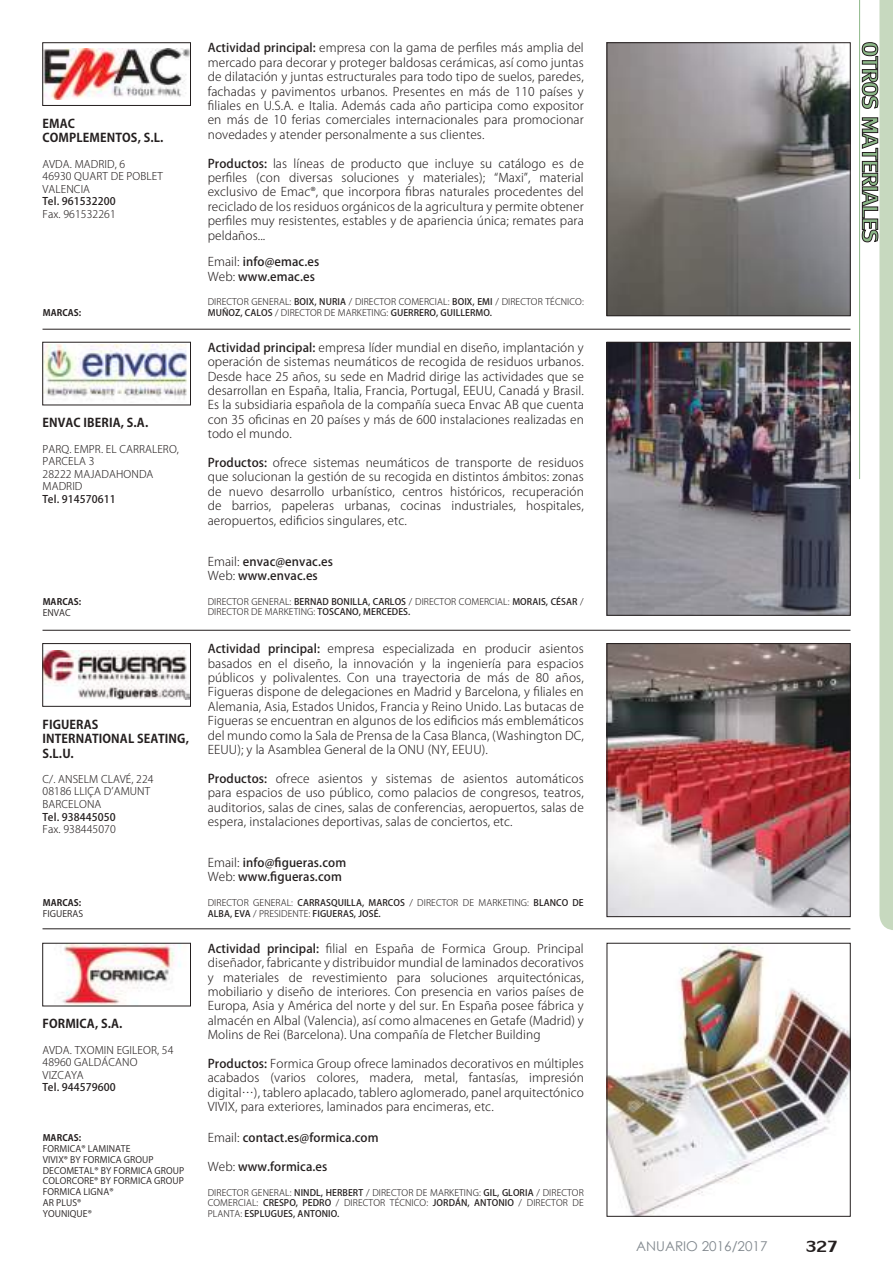
<style>
.page{position:relative;width:893px;height:1263px;background:#fff}
.page>*{position:absolute;margin:0;border:0;box-sizing:border-box;transform-origin:0 0}
.t1{font:24px "Lily UPC";color:#241f1f}
.t2{font:13.5px "Century Gothic";color:#80878d}
.t3{font:300 12px/14.4px "Koz Go Pro";letter-spacing:.01em;color:#241f1f;text-align:justify}
.t4{font:500 12px/14.4px "Koz Go Pro";letter-spacing:.01em;color:#241f1f}
.t5{font:700 12px/14.4px "Koz Go Pro";letter-spacing:.01em;color:#241f1f}
.t6{font:300 10.5px/12.6px "Koz Go Pro";letter-spacing:.01em;color:#241f1f}
.t7{font:500 10.5px "Koz Go Pro";letter-spacing:.01em;color:#241f1f}
.t8{font:300 9px/10.5px "Koz Go Pro";letter-spacing:.01em;color:#241f1f}
.t9{font:9px/10.8px "Koz Go Pro";letter-spacing:.01em;color:#241f1f}
.t10{font:500 9px "Koz Go Pro";letter-spacing:.01em;color:#241f1f}
.t11{font:700 9px "Koz Go Pro";letter-spacing:.01em;color:#241f1f}
.s1{font-weight:500}
.s2{font-weight:300}
</style>
<div class="page">
<svg style="left:862px;top:0;width:31px;height:930px"></svg>
<hr style="left:859px;top:0;width:1px;height:479px;background:#8cb788">
<hr style="left:43px;top:329px;width:807px;height:1px;background:#241f1f">
<img style="left:609px;top:45px;width:239px;height:269px">
<div style="left:607px;top:43px;width:243px;height:273px;border:1px solid #241f1f"></div>
<img style="left:45px;top:49px;width:144px;height:50px">
<div style="left:43px;top:43px;width:148px;height:63px;border:1px solid #241f1f"></div>
<img style="left:609px;top:344px;width:239px;height:269px">
<div style="left:607px;top:342px;width:243px;height:273px;border:1px solid #241f1f"></div>
<img style="left:45px;top:345px;width:142px;height:55px">
<hr style="left:43px;top:630px;width:807px;height:1px;background:#241f1f">
<hr style="left:43px;top:928px;width:807px;height:1px;background:#241f1f">
<img style="left:609px;top:645px;width:239px;height:270px">
<div style="left:607px;top:643px;width:243px;height:274px;border:1px solid #241f1f"></div>
<img style="left:45px;top:650px;width:144px;height:50px">
<div style="left:43px;top:643px;width:148px;height:63px;border:1px solid #241f1f"></div>
<img style="left:609px;top:945px;width:239px;height:269px">
<div style="left:607px;top:943px;width:243px;height:273px;border:1px solid #241f1f"></div>
<img style="left:62px;top:945px;width:119px;height:59px">
<div style="left:43px;top:943px;width:148px;height:63px;border:1px solid #241f1f"></div>
<p class="t5" style="left:43px;top:117px;width:122px">EMAC<br>COMPLEMENTOS, S.L.</p>
<p class="t6" style="left:43px;top:157px;width:122px">AVDA. MADRID, 6<br>46930 QUART DE POBLET<br>VALENCIA</p>
<p class="t7" style="left:43px;top:195px;width:75px">Tel. 961532200</p>
<p class="t6" style="left:43px;top:208px;width:75px">Fax. 961532261</p>
<p class="t3" style="left:208px;top:41px;width:378px"><span class="s1">Actividad principal:</span> empresa con la gama de per昀椀les más amplia del mercado para decorar y proteger baldosas cerámicas, así como juntas de dilatación y juntas estructurales para todo tipo de suelos, paredes, fachadas y pavimentos urbanos. Presentes en más de 110 países y昀椀liales en U.S.A. e Italia. Además cada año participa como expositor en más de 10 ferias comerciales internacionales para promocionar novedades y atender personalmente a sus clientes.</p>
<p class="t3" style="left:208px;top:156px;width:378px"><span class="s1">Productos:</span> las líneas de producto que incluye su catálogo es de per昀椀les (con diversas soluciones y materiales); “Maxi”, material exclusivo de Emac®, que incorpora 昀椀bras naturales procedentes del reciclado de los residuos orgánicos de la agricultura y permite obtener per昀椀les muy resistentes, estables y de apariencia única; remates para peldaños...</p>
<p class="t4" style="left:208px;top:255px;width:113px"><span class="s2">Email:</span> info@emac.es<br><span class="s2">Web:</span> www.emac.es</p>
<p class="t8" style="left:208px;top:297px;width:378px">DIRECTOR GENERAL: <span class="s1">BOIX, NURIA</span> / DIRECTOR COMERCIAL: <span class="s1">BOIX, EMI</span> / DIRECTOR TÉCNICO:</p>
<p class="t11" style="left:43px;top:307px;width:40px">MARCAS:</p>
<p class="t10" style="left:208px;top:307px;width:286px">MUÑOZ, CALOS <span class="s2">/ DIRECTOR DE MARKETING:</span> GUERRERO, GUILLERMO.</p>
<p class="t3" style="left:208px;top:340px;width:378px"><span class="s1">Actividad principal:</span> empresa líder mundial en diseño, implantación y operación de sistemas neumáticos de recogida de residuos urbanos.<br>Desde hace 25 años, su sede en Madrid dirige las actividades que se desarrollan en España, Italia, Francia, Portugal, EEUU, Canadá y Brasil.<br>Es la subsidiaria española de la compañía sueca Envac AB que cuenta con 35 o昀椀cinas en 20 países y más de 600 instalaciones realizadas en todo el mundo.</p>
<p class="t3" style="left:208px;top:455px;width:378px"><span class="s1">Productos:</span> ofrece sistemas neumáticos de transporte de residuos que solucionan la gestión de su recogida en distintos ámbitos: zonas de nuevo desarrollo urbanístico, centros históricos, recuperación de barrios, papeleras urbanas, cocinas industriales, hospitales, aeropuertos, edi昀椀cios singulares, etc.</p>
<p class="t5" style="left:43px;top:417px;width:107px">ENVAC IBERIA, S.A.</p>
<p class="t6" style="left:43px;top:443px;width:138px">PARQ. EMPR. EL CARRALERO,<br>PARCELA 3<br>28222 MAJADAHONDA<br>MADRID</p>
<p class="t7" style="left:43px;top:492px;width:75px">Tel. 914570611</p>
<p class="t11" style="left:43px;top:596px;width:40px">MARCAS:</p>
<p class="t9" style="left:43px;top:607px;width:30px">ENVAC</p>
<p class="t5" style="left:43px;top:718px;width:148px">FIGUERAS<br>INTERNATIONAL SEATING,<br>S.L.U.</p>
<p class="t6" style="left:43px;top:773px;width:113px">C/. ANSELM CLAVÉ, 224<br>08186 LLIÇA D’AMUNT<br>BARCELONA</p>
<p class="t7" style="left:43px;top:810px;width:75px">Tel. 938445050</p>
<p class="t6" style="left:43px;top:823px;width:75px">Fax. 938445070</p>
<p class="t11" style="left:43px;top:897px;width:40px">MARCAS:</p>
<p class="t9" style="left:43px;top:909px;width:42px">FIGUERAS</p>
<p class="t5" style="left:43px;top:1018px;width:81px">FORMICA, S.A.</p>
<p class="t6" style="left:43px;top:1043px;width:132px">AVDA. TXOMIN EGILEOR, 54<br>48960 GALDÁCANO<br>VIZCAYA</p>
<p class="t7" style="left:43px;top:1081px;width:75px">Tel. 944579600</p>
<p class="t11" style="left:43px;top:1132px;width:40px">MARCAS:</p>
<p class="t9" style="left:43px;top:1143px;width:143px">FORMICA® LAMINATE<br>VIVIX® BY FORMICA GROUP<br>DECOMETAL® BY FORMICA GROUP<br>COLORCORE® BY FORMICA GROUP<br>FORMICA LIGNA®<br>AR PLUS®<br>YOUNIQUE®</p>
<p class="t4" style="left:208px;top:555px;width:127px"><span class="s2">Email:</span> envac@envac.es<br><span class="s2">Web:</span> www.envac.es</p>
<p class="t8" style="left:208px;top:596px;width:378px">DIRECTOR GENERAL: <span class="s1">BERNAD BONILLA, CARLOS</span> / DIRECTOR COMERCIAL: <span class="s1">MORAIS, CÉSAR</span> /<br>DIRECTOR DE MARKETING: <span class="s1">TOSCANO, MERCEDES.</span></p>
<p class="t3" style="left:208px;top:642px;width:378px"><span class="s1">Actividad principal:</span> empresa especializada en producir asientos basados en el diseño, la innovación y la ingeniería para espacios públicos y polivalentes. Con una trayectoria de más de 80 años, Figueras dispone de delegaciones en Madrid y Barcelona, y 昀椀liales en Alemania, Asia, Estados Unidos, Francia y Reino Unido. Las butacas de Figueras se encuentran en algunos de los edi昀椀cios más emblemáticos del mundo como la Sala de Prensa de la Casa Blanca, (Washington DC, EEUU); y la Asamblea General de la ONU (NY, EEUU).</p>
<p class="t3" style="left:208px;top:771px;width:378px"><span class="s1">Productos:</span> ofrece asientos y sistemas de asientos automáticos para espacios de uso público, como palacios de congresos, teatros, auditorios, salas de cines, salas de conferencias, aeropuertos, salas de espera, instalaciones deportivas, salas de conciertos, etc.</p>
<p class="t4" style="left:208px;top:856px;width:140px"><span class="s2">Email:</span> info@昀椀gueras.com<br><span class="s2">Web:</span> www.昀椀gueras.com</p>
<p class="t8" style="left:208px;top:898px;width:378px">DIRECTOR GENERAL: <span class="s1">CARRASQUILLA, MARCOS</span> / DIRECTOR DE MARKETING: <span class="s1">BLANCO DE<br>ALBA, EVA</span> / PRESIDENTE: <span class="s1">FIGUERAS, JOSÉ.</span></p>
<p class="t3" style="left:208px;top:941px;width:378px"><span class="s1">Actividad principal:</span> 昀椀lial en España de Formica Group. Principal diseñador, fabricante y distribuidor mundial de laminados decorativos y materiales de revestimiento para soluciones arquitectónicas, mobiliario y diseño de interiores. Con presencia en varios países de Europa, Asia y América del norte y del sur. En España posee fábrica y almacén en Albal (Valencia), así como almacenes en Getafe (Madrid) y Molins de Rei (Barcelona). Una compañía de Fletcher Building</p>
<p class="t3" style="left:208px;top:1056px;width:378px"><span class="s1">Productos:</span> Formica Group ofrece laminados decorativos en múltiples acabados (varios colores, madera, metal, fantasías, impresión digital…), tablero aplacado, tablero aglomerado, panel arquitectónico VIVIX, para exteriores, laminados para encimeras, etc.</p>
<p class="t4" style="left:208px;top:1131px;width:172px"><span class="s2">Email:</span> contact.es@formica.com</p>
<p class="t4" style="left:208px;top:1159px;width:121px"><span class="s2">Web:</span> www.formica.es</p>
<p class="t8" style="left:208px;top:1187px;width:378px;text-align:justify">DIRECTOR GENERAL: <span class="s1">NINDL, HERBERT</span> / DIRECTOR DE MARKETING: <span class="s1">GIL, GLORIA</span> / DIRECTOR COMERCIAL: <span class="s1">CRESPO, PEDRO</span> / DIRECTOR TÉCNICO: <span class="s1">JORDÁN, ANTONIO</span> / DIRECTOR DE PLANTA: <span class="s1">ESPLUGUES, ANTONIO.</span></p>
<p class="t2" style="left:636px;top:1241px;width:133px">ANUARIO 2016/2017</p>
<h1 class="t1" style="left:806px;top:1229px;width:34px">327</h1>
</div>
